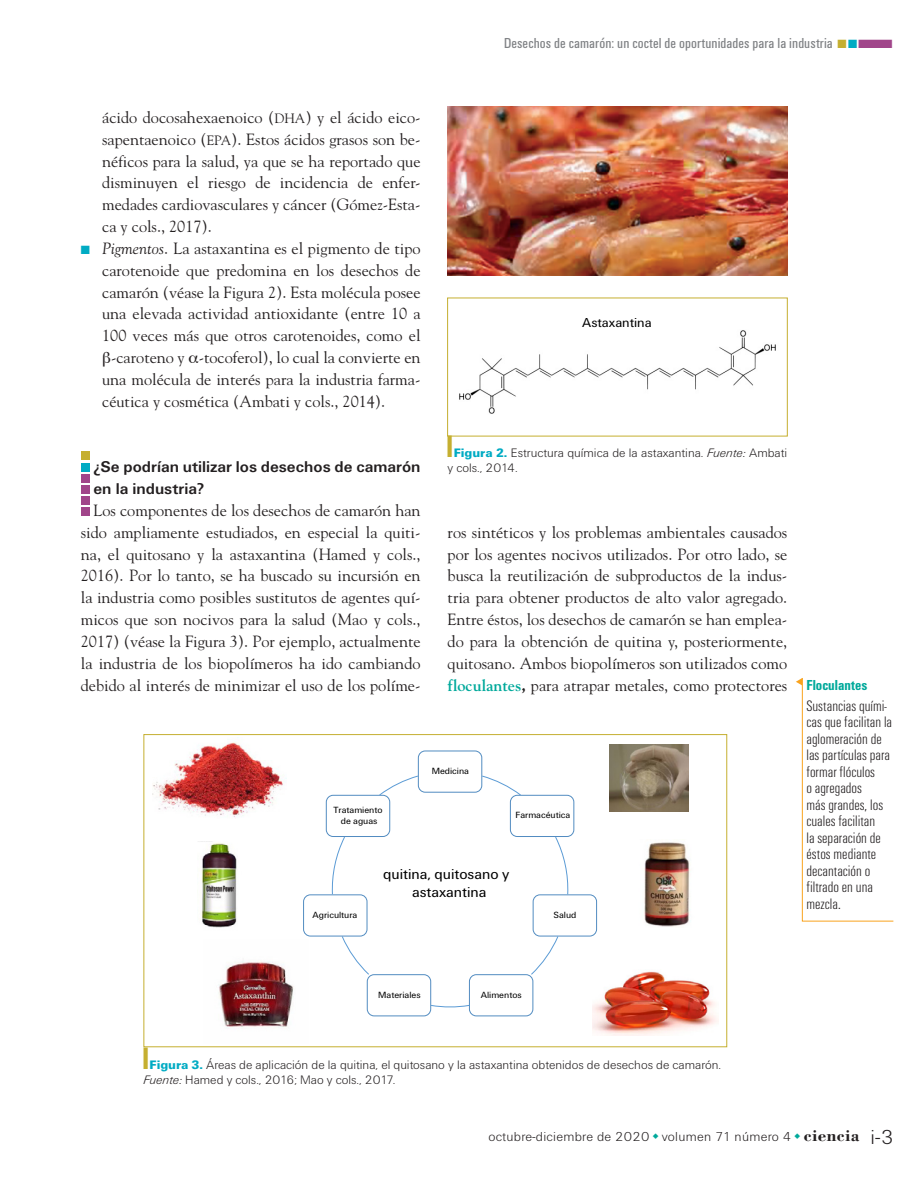
<style>
.page{position:relative;width:915px;height:1191px;background:#fff}
.page>*{position:absolute;margin:0;border:0;box-sizing:border-box;transform-origin:0 0}
._02_Normal_Sin{font:16.2px/21.9px "Goudy";color:#231f20;text-align:justify}
._01_Subtitulo1{font:700 16.2px/21.9px "Unitus T";color:#231f20}
._06_Glosario{font:300 condensed 15.75px/16.5px "Unitus T";color:#231f20}
.t1{font:condensed 15px "Unitus T";letter-spacing:.005em;color:#808285}
._06_Glosario_TIT{font:700 condensed 15px "Unitus T";color:#00a99b}
.t2{font:14.85px/17.9px "Unitus T";color:#000;text-align:center}
.t3{font:300 13.5px "Unitus T";letter-spacing:.02em;color:#231f20}
.t4{font:13.5px "Unitus T";color:#000}
.t5{font:300 12.75px/15px "Unitus T";color:#231f20}
.t6{font:9.3px/10.6px "Unitus T";color:#000;text-align:center}
.s1{font-size:13.5px}
.s2{color:#00abc3}
.s3{font-style:italic}
.s4{color:#c5af30}
.s5{color:#a1458a}
.s6{font-weight:900;color:#00abc3}
.s7{font-weight:700;color:#00a99b}
.s8{font-weight:700}
.s9{font-family:"Bodoni";font-weight:700;font-size:17.25px}
.s10{font-size:21px}
</style>
<div class="page">
<svg style="left:796px;top:678px;width:97px;height:244px"></svg>
<img style="left:447px;top:106px;width:340px;height:170px">
<img style="left:459px;top:330px;width:317px;height:84px">
<div style="left:418px;top:750px;width:64px;height:42px;border:1px solid #528cc1;border-radius:7px"></div>
<svg style="left:481px;top:775px;width:40px;height:20px"></svg>
<div style="left:510px;top:795px;width:64px;height:42px;border:1px solid #528cc1;border-radius:7px"></div>
<svg style="left:555px;top:836px;width:13px;height:58px"></svg>
<div style="left:532px;top:894px;width:64px;height:42px;border:1px solid #528cc1;border-radius:7px"></div>
<svg style="left:531px;top:936px;width:27px;height:38px"></svg>
<div style="left:469px;top:974px;width:64px;height:42px;border:1px solid #528cc1;border-radius:7px"></div>
<svg style="left:431px;top:1005px;width:38px;height:2px"></svg>
<div style="left:367px;top:974px;width:64px;height:42px;border:1px solid #528cc1;border-radius:7px"></div>
<svg style="left:342px;top:936px;width:27px;height:38px"></svg>
<div style="left:303px;top:894px;width:64px;height:42px;border:1px solid #528cc1;border-radius:7px"></div>
<svg style="left:331px;top:837px;width:14px;height:57px"></svg>
<div style="left:326px;top:795px;width:64px;height:42px;border:1px solid #528cc1;border-radius:7px"></div>
<svg style="left:379px;top:775px;width:39px;height:20px"></svg>
<img style="left:609px;top:745px;width:79px;height:66px">
<img style="left:198px;top:841px;width:39px;height:87px">
<img style="left:644px;top:842px;width:46px;height:85px">
<img style="left:152px;top:737px;width:135px;height:80px">
<img style="left:592px;top:971px;width:126px;height:65px">
<img style="left:218px;top:961px;width:76px;height:67px">
<div style="left:81px;top:485px;width:8px;height:9px;background:#a1458a"></div>
<div style="left:81px;top:474px;width:8px;height:8px;background:#a1458a"></div>
<div style="left:81px;top:463px;width:8px;height:8px;background:#00abc3"></div>
<div style="left:81px;top:451px;width:8px;height:9px;background:#c5af30"></div>
<div style="left:81px;top:507px;width:8px;height:9px;background:#a1458a"></div>
<div style="left:81px;top:496px;width:8px;height:8px;background:#a1458a"></div>
<p class="_02_Normal_Sin" style="left:102px;top:106px;width:320px">ácido docosahexaenoico (<span class="s1">DHA</span>) y el ácido eico&shy;sapentaenoico (<span class="s1">EPA</span>). Estos ácidos grasos son be&shy;néficos para la salud, ya que se ha reportado que disminuyen el riesgo de incidencia de enfer&shy;medades cardiovasculares y cáncer (Gómez-Esta&shy;ca y cols., 2017).</p>
<p class="_02_Normal_Sin" style="left:81px;top:237px;width:341px"><span class="s2">■</span> <span class="s3">Pigmentos</span>. La astaxantina es el pigmento de tipo</p>
<p class="_02_Normal_Sin" style="left:102px;top:259px;width:320px">carotenoide que predomina en los desechos de</p>
<p class="_02_Normal_Sin" style="left:102px;top:280px;width:320px">camarón (véase la Figura 2). Esta molécula posee</p>
<p class="_02_Normal_Sin" style="left:102px;top:302px;width:320px">una elevada actividad antioxidante (entre 10 a</p>
<p class="_02_Normal_Sin" style="left:102px;top:324px;width:320px">100 veces más que otros carotenoides, como el</p>
<p class="_02_Normal_Sin" style="left:111px;top:346px;width:311px">-caroteno y -tocoferol), lo cual la convierte en</p>
<p class="_02_Normal_Sin" style="left:102px;top:368px;width:320px">una molécula de interés para la industria farma-</p>
<p class="_02_Normal_Sin" style="left:102px;top:390px;width:284px">céutica y cosmética (Ambati y cols., 2014).</p>
<p class="t1" style="left:504px;top:34px;width:391px">Desechos de camarón: un coctel de oportunidades para la industria <span class="s4">■</span><span class="s2">■</span><span class="s5">■</span></p>
<p class="t4" style="left:582px;top:315px;width:71px">Astaxantina</p>
<p class="_01_Subtitulo1" style="left:93px;top:455px;width:328px">¿Se podrían utilizar los desechos de camarón en la industria?</p>
<p class="_02_Normal_Sin" style="left:81px;top:499px;width:341px;text-indent:13px">Los componentes de los desechos de camarón han sido ampliamente estudiados, en especial la quiti&shy;na, el quitosano y la astaxantina (Hamed y cols., 2016). Por lo tanto, se ha buscado su incursión en la industria como posibles sustitutos de agentes quí&shy;micos que son nocivos para la salud (Mao y cols., 2017) (véase la Figura 3). Por ejemplo, actualmente la industria de los biopolímeros ha ido cambiando debido al interés de minimizar el uso de los políme-</p>
<p class="t5" style="left:447px;top:445px;width:341px"><span class="s4">■</span> <span class="s6">Figura 2.</span> Estructura química de la astaxantina. <span class="s3">Fuente:</span> Ambati y cols., 2014.</p>
<p class="_02_Normal_Sin" style="left:447px;top:520px;width:341px">ros sintéticos y los problemas ambientales causados por los agentes nocivos utilizados. Por otro lado, se busca la reutilización de subproductos de la indus&shy;tria para obtener productos de alto valor agregado.<br>Entre éstos, los desechos de camarón se han emplea&shy;do para la obtención de quitina y, posteriormente, quitosano. Ambos biopolímeros son utilizados como <span class="s7">floculantes</span><span class="s8">,</span> para atrapar metales, como protectores</p>
<p class="t6" style="left:333px;top:804px;width:51px">Tratamiento de aguas</p>
<p class="t6" style="left:431px;top:765px;width:39px">Medicina</p>
<p class="t6" style="left:515px;top:809px;width:56px">Farmacéutica</p>
<p class="t6" style="left:312px;top:909px;width:46px">Agricultura</p>
<p class="t2" style="left:383px;top:865px;width:128px">quitina, quitosano y astaxantina</p>
<p class="t6" style="left:553px;top:909px;width:24px">Salud</p>
<p class="_06_Glosario_TIT" style="left:806px;top:676px;width:62px">Floculantes</p>
<p class="_06_Glosario" style="left:806px;top:697px;width:87px">Sustancias quími&shy;cas que facilitan la aglomeración de las partículas para formar flóculos<br>o agregados<br>más grandes, los cuales facilitan<br>la separación de éstos mediante decantación o filtrado en una mezcla.</p>
<p class="t6" style="left:378px;top:989px;width:44px">Materiales</p>
<p class="t6" style="left:480px;top:989px;width:42px">Alimentos</p>
<p class="t5" style="left:143px;top:1056px;width:579px"><span class="s4">■</span> <span class="s6">Figura 3.</span> Áreas de aplicación de la quitina, el quitosano y la astaxantina obtenidos de desechos de camarón.<br><span class="s3">Fuente:</span> Hamed y cols., 2016; Mao y cols., 2017.</p>
<p class="t3" style="left:488px;top:1128px;width:407px">octubre-diciembre de 2020 volumen 71 número 4 <span class="s9">ciencia</span> <span class="s10">i-3</span></p>
</div>
